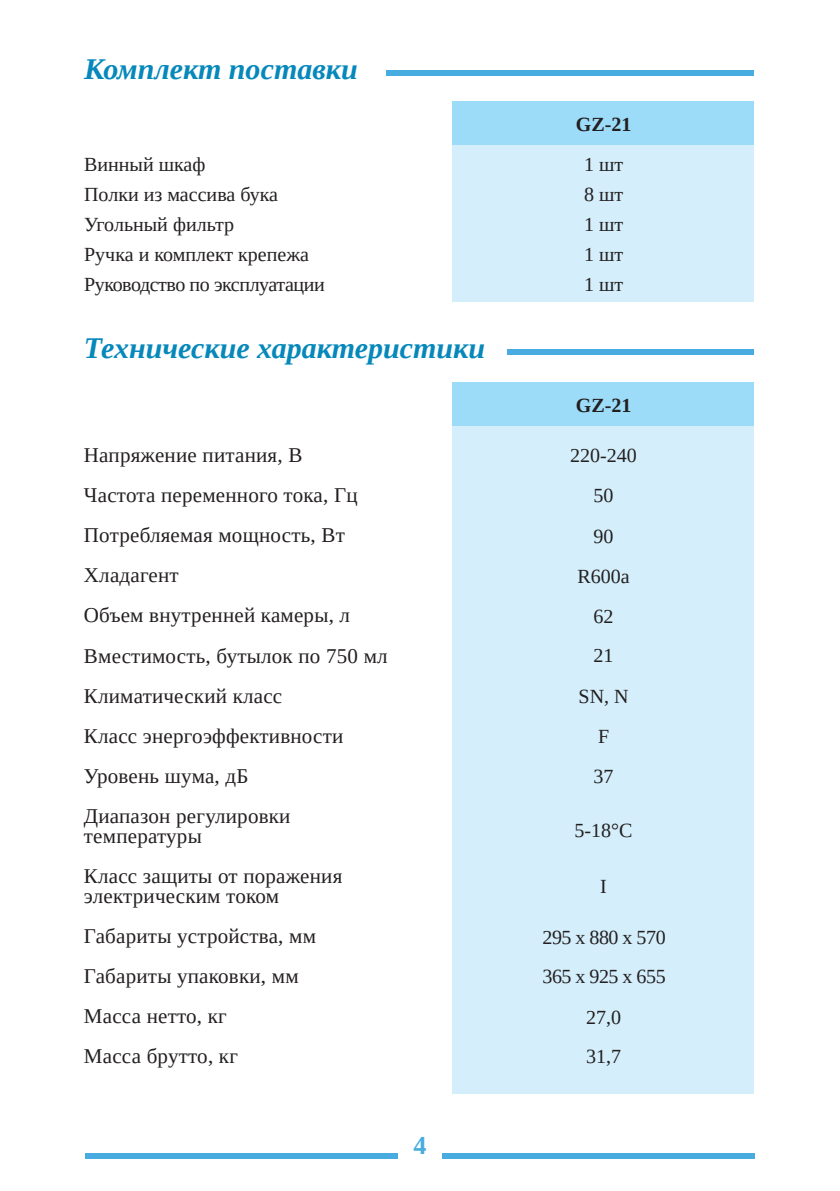
<style>
.page{position:relative;width:840px;height:1191px;background:#fff}
.page>*{position:absolute;margin:0;border:0;box-sizing:border-box;transform-origin:0 0}
.t1{font:italic 700 30px "Liberation Serif";color:#0688bb}
.t2{font:700 26px "Liberation Serif";color:#48ace0}
.t3{font:21px/40px "Liberation Serif";letter-spacing:.01em;color:#231f20}
.t4{font:20px/30px "Liberation Serif";color:#231f20}
.t5{font:20px "Liberation Serif";letter-spacing:-.025em;color:#231f20}
.t6{font:700 20px "Liberation Serif";color:#231f20}
</style>
<div class="page">
<div style="left:85px;top:1152px;width:312px;height:6px;background:#48ace0"></div>
<div style="left:442px;top:1152px;width:312px;height:6px;background:#48ace0"></div>
<div style="left:452px;top:141px;width:301px;height:161px;background:#d4effb"></div>
<div style="left:452px;top:101px;width:301px;height:44px;background:#9cdcf8"></div>
<div style="left:386px;top:70px;width:367px;height:6px;background:#48ace0"></div>
<div style="left:452px;top:422px;width:301px;height:671px;background:#d4effb"></div>
<div style="left:506px;top:349px;width:247px;height:6px;background:#48ace0"></div>
<div style="left:452px;top:382px;width:301px;height:44px;background:#9cdcf8"></div>
<h1 class="t1" style="left:84px;top:50px;width:275px">Комплект поставки</h1>
<p class="t4" style="left:84px;top:149px;width:242px">Винный шкаф<br>Полки из массива бука<br>Угольный фильтр<br>Ручка и комплект крепежа<br>Руководство по эксплуатации</p>
<h1 class="t1" style="left:84px;top:328px;width:402px">Технические характеристики</h1>
<p class="t3" style="left:84px;top:435px;width:305px">Напряжение питания, В<br>Частота переменного тока, Гц<br>Потребляемая мощность, Вт<br>Хладагент<br>Объем внутренней камеры, л<br>Вместимость, бутылок по 750 мл<br>Климатический класс<br>Класс энергоэффективности<br>Уровень шума, дБ<br>Диапазон регулировки</p>
<p class="t3" style="left:84px;top:815px;width:260px">температуры<br>Класс защиты от поражения</p>
<p class="t3" style="left:84px;top:875px;width:233px">электрическим током<br>Габариты устройства, мм<br>Габариты упаковки, мм<br>Масса нетто, кг<br>Масса брутто, кг</p>
<p class="t2" style="left:413px;top:1127px;width:14px">4</p>
<p class="t6" style="left:575px;top:111px;width:57px">GZ-21</p>
<p class="t4" style="left:583px;top:149px;width:41px;text-align:justify">1 шт 8 шт 1 шт 1 шт 1 шт</p>
<p class="t6" style="left:575px;top:392px;width:57px">GZ-21</p>
<p class="t4" style="left:570px;top:440px;width:68px">220-240</p>
<p class="t4" style="left:593px;top:480px;width:21px">50</p>
<p class="t4" style="left:593px;top:521px;width:21px">90</p>
<p class="t4" style="left:577px;top:556px;width:54px;line-height:40px;text-align:center">R600a<br>62<br>21<br>SN, N<br>F<br>37</p>
<p class="t4" style="left:574px;top:815px;width:59px">5-18°С</p>
<p class="t4" style="left:600px;top:871px;width:8px">I</p>
<p class="t5" style="left:542px;top:924px;width:124px">295 х 880 х 570</p>
<p class="t5" style="left:542px;top:963px;width:124px">365 х 925 х 655</p>
<p class="t4" style="left:585px;top:997px;width:36px;line-height:39.6px">27,0<br>31,7</p>
</div>
